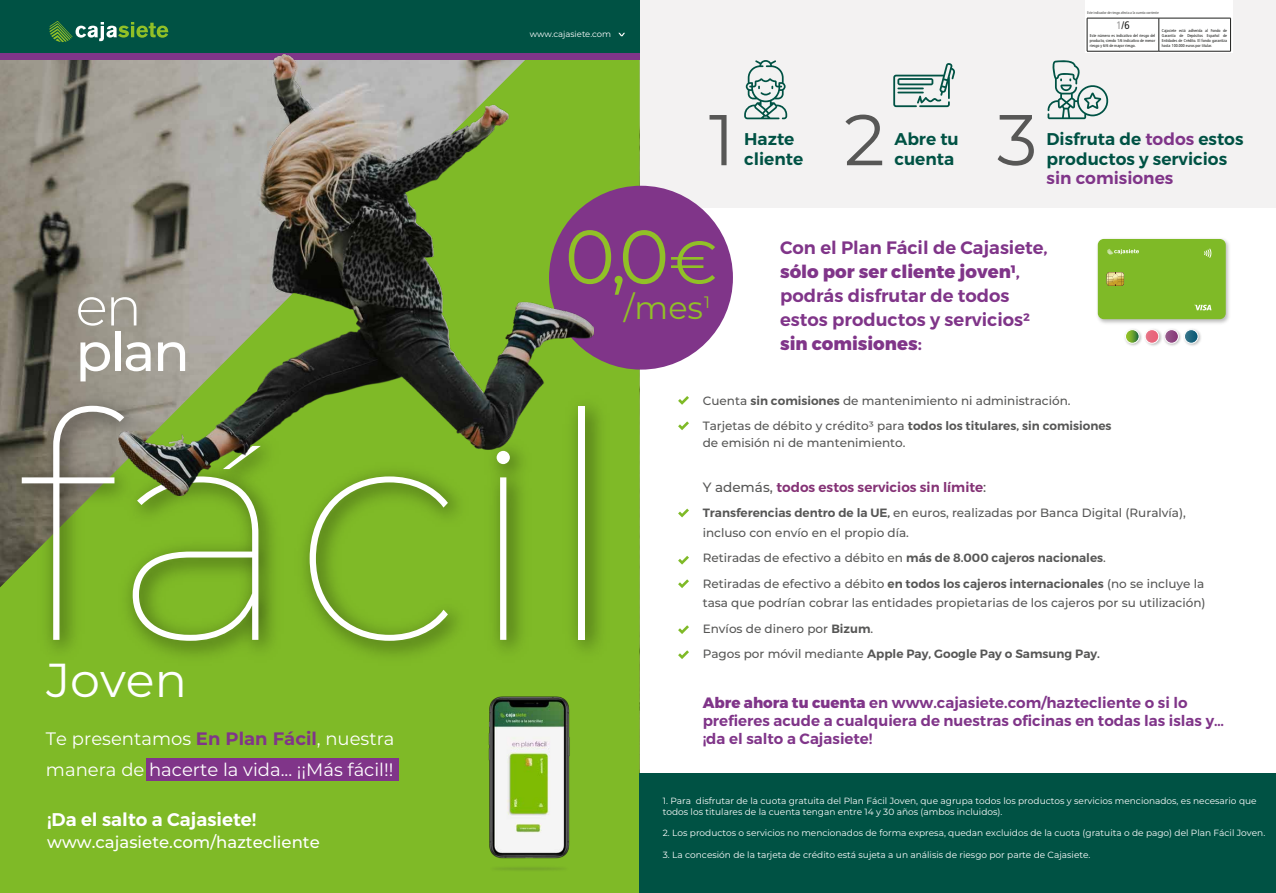
<style>
.page{position:relative;width:1276px;height:893px;background:#fff}
.page>*{position:absolute;margin:0;border:0;box-sizing:border-box;transform-origin:0 0}
.t1{font:75.9px "Montserrat";color:#91c027}
.t2{font:71.7px "Montserrat";color:#575756}
.t3{font:500 53.85px "Montserrat";color:#fff}
.t4{font:300 53.85px "Montserrat";color:#fff}
.t5{font:47.55px "Montserrat";color:#fff}
.t6{font:31.8px "Montserrat";color:#91c027}
.t7{font:600 18.3px "Montserrat";color:#fff}
.t8{font:600 18px/24px "Montserrat";color:#803589}
.t9{font:18px/31.2px "Montserrat";color:#fff}
.t10{font:600 16.95px/19.8px "Montserrat";color:#005244}
.t11{font:600 16.95px "Montserrat";color:#803589}
.t12{font:500 16.5px "Montserrat";color:#fff}
.t13{font:16.5px "Montserrat";color:#91c027}
.t14{font:600 15px/18px "Montserrat";color:#803589}
.t15{font:600 13.5px "Montserrat";color:#853376}
.t16{font:500 12px/25.5px "Montserrat";color:#575756}
.t17{font:condensed 10.95px "Frutiger LT Std";color:#1d1e1c}
.t18{font:9px/10.8px "Montserrat";color:#fff}
.t19{font:8.4px "Montserrat";color:#fff}
.t20{font:condensed 4.2px/5.1px "Frutiger LT Std";color:#1d1e1c;text-align:justify}
.t21{font:condensed 3.9px "Frutiger LT Std";letter-spacing:-.03em;color:#585856}
.s1{font-weight:700;color:#803589}
.s2{color:#9a9999}
.s3{color:#803589}
.s4{font-size:60.45px}
.s5{font-weight:800}
.s6{font-weight:600}
.s7{font-weight:500;color:#575756}
</style>
<div class="page">
<div style="left:639px;top:0;width:637px;height:207px;background:#f3f2f2"></div>
<svg style="left:0;top:59px;width:639px;height:834px;background:#80ab3a"></svg>
<img style="left:455px;top:685px;width:148px;height:195px">
<div style="left:0;top:0;width:639px;height:55px;background:#005244"></div>
<svg style="left:49px;top:21px;width:119px;height:21px"></svg>
<div style="left:0;top:53px;width:639px;height:6px;background:#803589"></div>
<svg style="left:618px;top:33px;width:7px;height:3px"></svg>
<img style="left:2px;top:386px;width:611px;height:283px">
<svg style="left:22px;top:406px;width:102px;height:234px;background:#849f51"></svg>
<svg style="left:133px;top:495px;width:125px;height:146px;background:#8bba44"></svg>
<svg style="left:310px;top:495px;width:138px;height:146px;background:#85b837"></svg>
<svg style="left:496px;top:495px;width:14px;height:145px"></svg>
<div style="left:578px;top:407px;width:7px;height:233px;background:#fff"></div>
<div style="left:147px;top:758px;width:252px;height:23px;background:#803589"></div>
<div style="left:549px;top:186px;width:184px;height:184px;background:#803589;border-radius:50%"></div>
<img style="left:204px;top:495px;width:85px;height:2px">
<img style="left:118px;top:54px;width:475px;height:441px">
<svg style="left:678px;top:421px;width:11px;height:9px"></svg>
<svg style="left:678px;top:396px;width:11px;height:9px"></svg>
<svg style="left:678px;top:556px;width:11px;height:9px"></svg>
<svg style="left:678px;top:509px;width:11px;height:8px"></svg>
<svg style="left:678px;top:625px;width:11px;height:9px"></svg>
<svg style="left:678px;top:650px;width:11px;height:9px"></svg>
<svg style="left:678px;top:579px;width:11px;height:9px"></svg>
<svg style="left:893px;top:63px;width:62px;height:44px"></svg>
<svg style="left:1047px;top:60px;width:62px;height:59px"></svg>
<div style="left:1085px;top:0;width:147px;height:53px;background:#fff"></div>
<hr style="left:1087px;top:18px;width:1px;height:33px;background:#1d1e1c">
<hr style="left:1230px;top:18px;width:1px;height:33px;background:#1d1e1c">
<hr style="left:1158px;top:51px;width:72px;height:1px;background:#1d1e1c">
<hr style="left:1087px;top:18px;width:71px;height:1px;background:#1d1e1c">
<hr style="left:1158px;top:18px;width:72px;height:1px;background:#1d1e1c">
<hr style="left:1158px;top:18px;width:1px;height:33px;background:#1d1e1c">
<hr style="left:1087px;top:51px;width:71px;height:1px;background:#1d1e1c">
<img style="left:1097px;top:238px;width:132px;height:86px">
<div style="left:1097px;top:239px;width:128px;height:80px;background:#7fba27;border-radius:6px"></div>
<svg style="left:1107px;top:249px;width:32px;height:5px"></svg>
<svg style="left:1204px;top:249px;width:7px;height:9px"></svg>
<svg style="left:1106px;top:272px;width:18px;height:14px"></svg>
<svg style="left:1194px;top:305px;width:17px;height:5px"></svg>
<img style="left:1125px;top:329px;width:17px;height:17px">
<svg style="left:1125px;top:330px;width:14px;height:13px"></svg>
<div style="left:1125px;top:329px;width:14px;height:15px;border:1px solid #fff;border-radius:50%"></div>
<img style="left:1147px;top:329px;width:15px;height:17px">
<svg style="left:1146px;top:330px;width:12px;height:13px"></svg>
<div style="left:1144px;top:329px;width:15px;height:15px;border:1px solid #fff;border-radius:50%"></div>
<img style="left:1184px;top:329px;width:17px;height:17px">
<svg style="left:1184px;top:330px;width:14px;height:13px"></svg>
<div style="left:1184px;top:329px;width:14px;height:15px;border:1px solid #fff;border-radius:50%"></div>
<img style="left:1164px;top:329px;width:17px;height:17px">
<svg style="left:1164px;top:330px;width:14px;height:13px"></svg>
<div style="left:1164px;top:329px;width:14px;height:15px;border:1px solid #fff;border-radius:50%"></div>
<div style="left:639px;top:773px;width:637px;height:120px;background:#005244"></div>
<svg style="left:744px;top:60px;width:43px;height:59px"></svg>
<h3 class="t4" style="left:76px;top:270px;width:68px">en</h3>
<h3 class="t3" style="left:76px;top:314px;width:116px">plan</h3>
<h3 class="t5" style="left:46px;top:647px;width:142px">Joven</h3>
<h3 class="t9" style="left:46px;top:722px;width:350px">Te presentamos <span class="s1">En Plan Fácil</span>, nuestra manera de hacerte la vida... ¡¡Más fácil!!</h3>
<h3 class="t7" style="left:47px;top:808px;width:211px">¡Da el salto a Cajasiete!</h3>
<h3 class="t12" style="left:47px;top:830px;width:274px">www.cajasiete.com/haztecliente</h3>
<p class="t19" style="left:530px;top:28px;width:83px">www.cajasiete.com</p>
<h2 class="t2" style="left:709px;top:91px;width:27px">1</h2>
<h3 class="t10" style="left:744px;top:129px;width:61px">Hazte cliente</h3>
<h2 class="t2" style="left:844px;top:91px;width:42px">2</h2>
<h3 class="t10" style="left:894px;top:129px;width:66px">Abre tu</h3>
<h3 class="t10" style="left:894px;top:149px;width:61px">cuenta</h3>
<p class="t21" style="left:1087px;top:10px;width:73px">Este indicador de riesgo afecta a la cuenta corriente</p>
<p class="t17" style="left:1116px;top:19px;width:15px"><span class="s2">1</span>/6</p>
<p class="t20" style="left:1161px;top:28px;width:67px">Cajasiete está adherida al Fondo de Garantía de Depósitos Español de Entidades de Crédito. El fondo garantiza hasta 100.000 euros por titular.</p>
<p class="t20" style="left:1090px;top:33px;width:67px">Este número es indicativo del riesgo del producto, siendo 1/6 indicativo de menor riesgo y 6/6 de mayor riesgo.</p>
<h2 class="t2" style="left:997px;top:91px;width:42px">3</h2>
<h3 class="t10" style="left:1046px;top:129px;width:198px">Disfruta de <span class="s3">todos</span> estos productos y servicios</h3>
<h3 class="t11" style="left:1046px;top:168px;width:128px">sin comisiones</h3>
<h1 class="t1" style="left:565px;top:205px;width:154px">0,0<span class="s4">€</span></h1>
<h3 class="t8" style="left:780px;top:236px;width:269px">Con el Plan Fácil de Cajasiete, <span class="s5">sólo por ser cliente joven¹</span>, podrás disfrutar de todos estos productos y servicios² <span class="s5">sin comisiones</span>:</h3>
<h3 class="t6" style="left:624px;top:285px;width:81px">/mes</h3>
<h3 class="t13" style="left:704px;top:291px;width:7px">1</h3>
<p class="t16" style="left:703px;top:387px;width:410px">Cuenta <span class="s6">sin comisiones</span> de mantenimiento ni administración.<br>Tarjetas de débito y crédito3 para <span class="s6">todos los titulares, sin comisiones</span></p>
<p class="t16" style="left:703px;top:429px;width:204px">de emisión ni de mantenimiento.</p>
<p class="t15" style="left:703px;top:479px;width:285px"><span class="s7">Y además,</span> todos estos servicios sin límite<span class="s7">:</span></p>
<p class="t16" style="left:703px;top:503px;width:484px;line-height:19.5px"><span class="s6">Transferencias dentro de la UE,</span> en euros, realizadas por Banca Digital (Ruralvía), incluso con envío en el propio día.</p>
<p class="t16" style="left:703px;top:545px;width:503px">Retiradas de efectivo a débito en <span class="s6">más de 8.000 cajeros nacionales</span>.<br>Retiradas de efectivo a débito <span class="s6">en todos los cajeros internacionales</span> (no se incluye la</p>
<p class="t16" style="left:703px;top:590px;width:504px">tasa que podrían cobrar las entidades propietarias de los cajeros por su utilización)<br>Envíos de dinero por <span class="s6">Bizum</span>.<br>Pagos por móvil mediante <span class="s6">Apple Pay, Google Pay o Samsung Pay.</span></p>
<p class="t14" style="left:703px;top:694px;width:523px"><span class="s5">Abre ahora tu cuenta</span> en www.cajasiete.com/haztecliente o si lo prefieres acude a cualquiera de nuestras oficinas en todas las islas y… ¡da el salto a Cajasiete!</p>
<p class="t18" style="left:663px;top:795px;width:595px">1. Para disfrutar de la cuota gratuita del Plan Fácil Joven, que agrupa todos los productos y servicios mencionados, es necesario que todos los titulares de la cuenta tengan entre 14 y 30 años (ambos incluidos).</p>
<p class="t18" style="left:663px;top:827px;width:604px">2. Los productos o servicios no mencionados de forma expresa, quedan excluidos de la cuota (gratuita o de pago) del Plan Fácil Joven.</p>
<p class="t18" style="left:663px;top:849px;width:429px">3. La concesión de la tarjeta de crédito está sujeta a un análisis de riesgo por parte de Cajasiete.</p>
</div>
